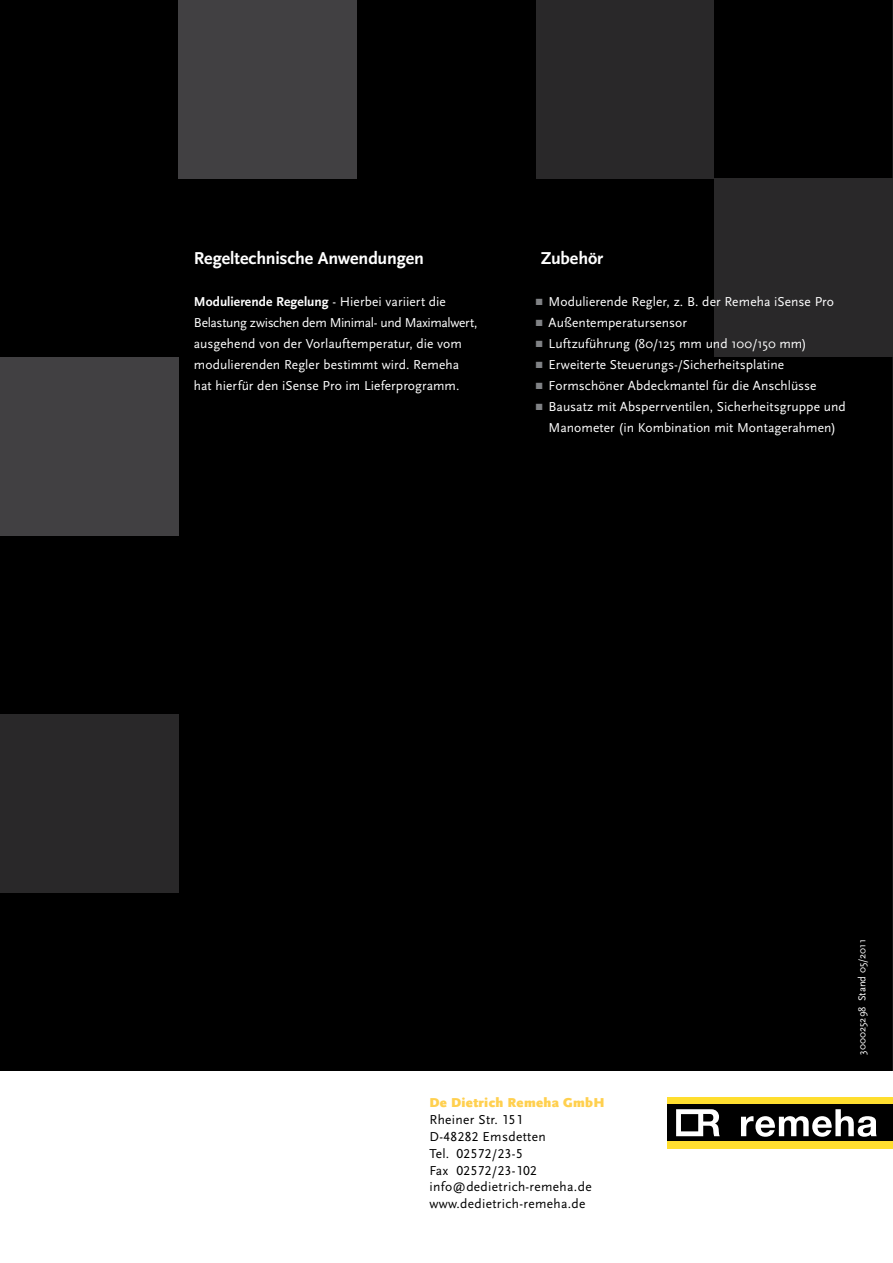
<style>
.page{position:relative;width:893px;height:1263px;background:#000}
.page>*{position:absolute;margin:0;border:0;box-sizing:border-box;transform-origin:0 0}
.t1{font:700 18px "Scala Sans Pro";letter-spacing:-.01em;color:#fff}
.t2{font:13.5px/21px "Scala Sans Pro";letter-spacing:.005em;color:#fff;text-align:center}
.t3{font:13.5px/16.8px "Scala Sans OT";letter-spacing:.025em;color:#000}
.t4{font:900 13.5px "Scala Sans Pro";letter-spacing:.025em;color:#ffd04f}
.t5{font:10.5px "Scala Sans Pro";color:#fff}
.s1{font-weight:700}
.s2{color:#808285}
</style>
<div class="page">
<div style="left:536px;top:0;width:178px;height:179px;background:#292829"></div>
<div style="left:179px;top:0;width:178px;height:179px;background:#414042"></div>
<div style="left:0;top:357px;width:179px;height:179px;background:#414042"></div>
<hr style="left:892px;top:0;width:1px;height:1263px;background:#161617">
<div style="left:0;top:1071px;width:893px;height:192px;background:#fff"></div>
<div style="left:714px;top:179px;width:179px;height:178px;background:#292829"></div>
<hr style="left:0;top:1071px;width:1px;height:192px;background:#e6e7e8">
<div style="left:0;top:714px;width:179px;height:179px;background:#292829"></div>
<div style="left:667px;top:1097px;width:226px;height:51px;background:#ffde2f"></div>
<div style="left:667px;top:1104px;width:226px;height:37px;background:#000"></div>
<svg style="left:676px;top:1109px;width:44px;height:27px"></svg>
<svg style="left:741px;top:1109px;width:136px;height:28px"></svg>
<h1 class="t1" style="left:194px;top:247px;width:231px">Regeltechnische Anwendungen</h1>
<p class="t2" style="left:194px;top:291px;width:285px;text-align:left"><span class="s1">Modulierende Regelung</span> - Hierbei variiert die Belastung zwischen dem Minimal- und Maximalwert, ausgehend von der Vorlauftemperatur, die vom modulierenden Regler bestimmt wird. Remeha hat hierfür den iSense Pro im Lieferprogramm.</p>
<h1 class="t1" style="left:541px;top:247px;width:64px">Zubehör</h1>
<p class="t2" style="left:536px;top:291px;width:300px"><span class="s2">■</span> Modulierende Regler, z. B. der Remeha iSense Pro</p>
<p class="t2" style="left:536px;top:312px;width:153px"><span class="s2">■</span> Außentemperatursensor</p>
<p class="t2" style="left:536px;top:333px;width:273px"><span class="s2">■</span> Luftzuführung (80/125 mm und 100/150 mm)</p>
<p class="t2" style="left:536px;top:354px;width:250px"><span class="s2">■</span> Erweiterte Steuerungs-/Sicherheitsplatine</p>
<p class="t2" style="left:536px;top:375px;width:282px"><span class="s2">■</span> Formschöner Abdeckmantel für die Anschlüsse</p>
<p class="t2" style="left:536px;top:396px;width:311px"><span class="s2">■</span> Bausatz mit Absperrventilen, Sicherheitsgruppe und<br>Manometer (in Kombination mit Montagerahmen)</p>
<p class="t4" style="left:429px;top:1094px;width:177px">De Dietrich Remeha GmbH</p>
<p class="t3" style="left:429px;top:1111px;width:164px">Rheiner Str. 151<br>D-48282 Emsdetten<br>Tel. 02572/23-5<br>Fax 02572/23-102 info@dedietrich-remeha.de www.dedietrich-remeha.de</p>
<p class="t5" style="left:856px;top:1054px;width:117px;rotate:-90deg">300025298 Stand 05/2011</p>
</div>
